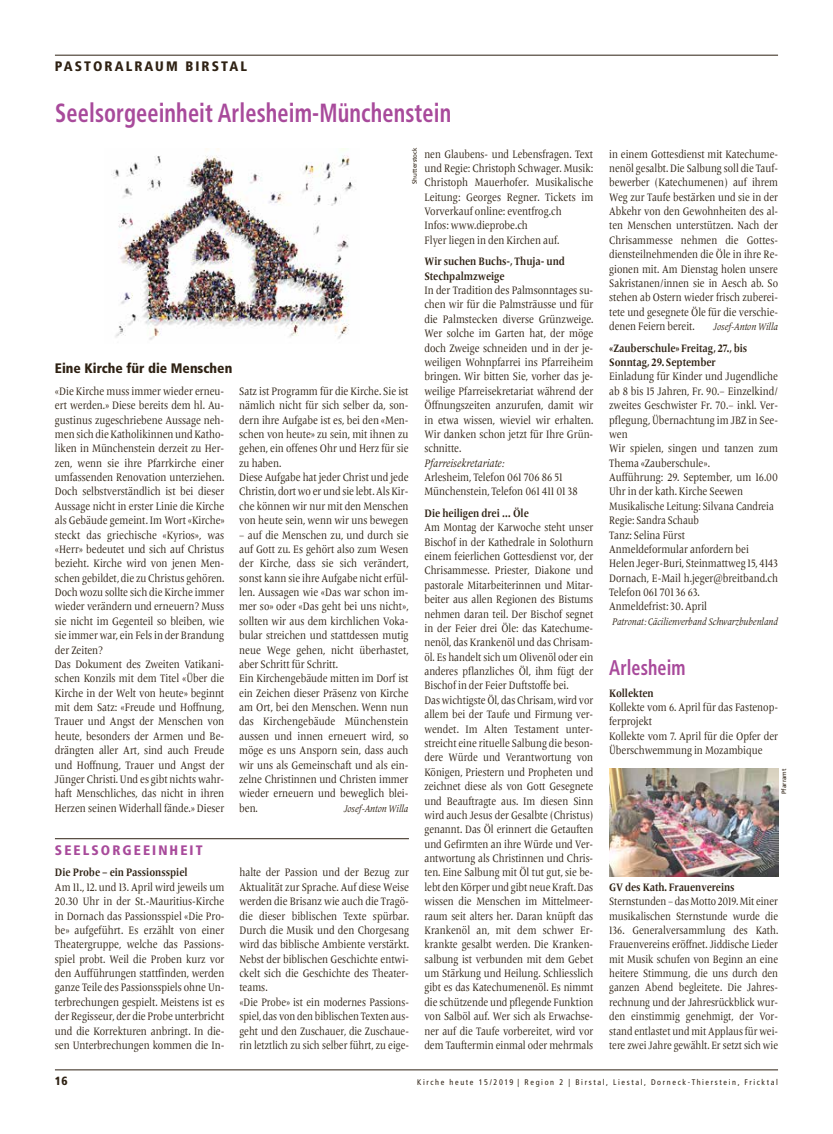
<style>
.page{position:relative;width:833px;height:1134px;background:#fff}
.page>*{position:absolute;margin:0;border:0;box-sizing:border-box;transform-origin:0 0}
.t1{font:700 condensed 26.25px "Frutiger";letter-spacing:.005em;color:#a84a9b;scale:.85 1}
.t2{font:700 condensed 21.25px "Frutiger";letter-spacing:.005em;color:#a84a9b;scale:.85 1}
.t3{font:900 condensed 13.75px "Frutiger";color:#2e2113}
.t4{font:900 condensed 13.75px "Frutiger";letter-spacing:.15em;color:#2e2113}
.t5{font:900 condensed 13.75px "Frutiger";letter-spacing:.15em;color:#a84a9b}
.t6{font:900 condensed 11.88px "Frutiger";color:#2e2113}
.t7{font:11.25px/14.4px "Frutiger Serif LT Pro";color:#2e2113;scale:.85 1}
.t8{font:11.25px/14.4px "Frutiger Serif LT Pro";color:#2e2113;scale:.84 1}
.t9{font:11.25px/14.4px "Frutiger Serif LT Pro";color:#2e2113;scale:.83 1}
.t10{font:700 11.25px/14.4px "Frutiger Serif LT Pro";color:#2e2113;scale:.85 1}
.t11{font:italic 11.25px "Frutiger Serif LT Pro";color:#2e2113;scale:.85 1}
.t12{font:11.12px/14.4px "Frutiger Serif LT Pro";letter-spacing:-.005em;color:#2e2113;text-align:justify;scale:.84 1}
.t13{font:italic 10px "Frutiger Serif LT Pro";color:#2e2113;scale:.85 1}
.t14{font:condensed 8.12px "Frutiger";letter-spacing:.2em;color:#2e2113}
.t15{font:6.25px "Frutiger";color:#2e2113}
</style>
<div class="page">
<hr style="left:55px;top:1070px;width:723px;height:1px;background:#2e2113">
<hr style="left:55px;top:55px;width:723px;height:1px;background:#2e2113">
<hr style="left:55px;top:838px;width:354px;height:1px;background:#2e2113">
<img style="left:111px;top:149px;width:245px;height:191px">
<img style="left:609px;top:768px;width:169px;height:108px">
<p class="t4" style="left:55px;top:58px;width:194px">PASTORALRAUM BIRSTAL</p>
<h1 class="t1" style="left:55px;top:97px;width:467px">Seelsorgeeinheit Arlesheim-Münchenstein</h1>
<p class="t15" style="left:411px;top:184px;width:38px;rotate:-90deg">Shutterstock</p>
<p class="t9" style="left:424px;top:147px;width:205px">nen Glaubens- und Lebensfragen. Text und Regie: Christoph Schwager. Musik:<br>Christoph Mauerhofer. Musikalische Leitung: Georges Regner. Tickets im Vorverkauf online: eventfrog.ch<br>Infos: www.dieprobe.ch<br>Flyer liegen in den Kirchen auf.</p>
<p class="t10" style="left:424px;top:255px;width:167px">Wir suchen Buchs-, Thuja- und<br>Stechpalmzweige</p>
<p class="t7" style="left:424px;top:283px;width:200px;text-align:justify">In der Tradition des Palmsonntages su&shy;chen wir für die Palmsträusse und für die Palmstecken diverse Grünzweige.<br>Wer solche im Garten hat, der möge doch Zweige schneiden und in der je&shy;weiligen Wohnpfarrei ins Pfarreiheim bringen. Wir bitten Sie, vorher das je&shy;weilige Pfarreisekretariat während der Öffnungszeiten anzurufen, damit wir in etwa wissen, wieviel wir erhalten.<br>Wir danken schon jetzt für Ihre Grün&shy;schnitte.</p>
<p class="t11" style="left:424px;top:456px;width:96px">Pfarreisekretariate:</p>
<p class="t7" style="left:424px;top:470px;width:182px">Arlesheim, Telefon 061 706 86 51<br>Münchenstein, Telefon 061 411 01 38</p>
<p class="t10" style="left:424px;top:506px;width:124px">Die heiligen drei … Öle</p>
<p class="t8" style="left:424px;top:520px;width:202px">Am Montag der Karwoche steht unser Bischof in der Kathedrale in Solothurn einem feierlichen Gottesdienst vor, der Chrisammesse. Priester, Diakone und pastorale Mitarbeiterinnen und Mitar&shy;beiter aus allen Regionen des Bistums nehmen daran teil. Der Bischof segnet in der Feier drei Öle: das Katechume&shy;nenöl, das Krankenöl und das Chrisam&shy;öl. Es handelt sich um Olivenöl oder ein anderes pflanzliches Öl, ihm fügt der Bischof in der Feier Duftstoffe bei.<br>Das wichtigste Öl, das Chrisam, wird vor allem bei der Taufe und Firmung ver&shy;wendet. Im Alten Testament unter&shy;streicht eine rituelle Salbung die beson&shy;dere Würde und Verantwortung von Königen, Priestern und Propheten und zeichnet diese als von Gott Gesegnete und Beauftragte aus. Im diesen Sinn wird auch Jesus der Gesalbte (Christus) genannt. Das Öl erinnert die Getauften und Gefirmten an ihre Würde und Ver&shy;antwortung als Christinnen und Chris&shy;ten. Eine Salbung mit Öl tut gut, sie be&shy;lebt den Körper und gibt neue Kraft. Das wissen die Menschen im Mittelmeer&shy;raum seit alters her. Daran knüpft das Krankenöl an, mit dem schwer Er&shy;krankte gesalbt werden. Die Kranken&shy;salbung ist verbunden mit dem Gebet um Stärkung und Heilung. Schliesslich gibt es das Katechumenenöl. Es nimmt die schützende und pflegende Funktion von Salböl auf. Wer sich als Erwachse&shy;ner auf die Taufe vorbereitet, wird vor dem Tauftermin einmal oder mehrmals</p>
<p class="t3" style="left:55px;top:360px;width:179px">Eine Kirche für die Menschen</p>
<p class="t7" style="left:55px;top:384px;width:201px">«Die Kirche muss immer wieder erneu&shy;ert werden.» Diese bereits dem hl. Au&shy;gustinus zugeschriebene Aussage neh&shy;men sich die Katholikinnen und Katho&shy;liken in Münchenstein derzeit zu Her&shy;zen, wenn sie ihre Pfarrkirche einer umfassenden Renovation unterziehen.<br>Doch selbstverständlich ist bei dieser Aussage nicht in erster Linie die Kirche als Gebäude gemeint. Im Wort «Kirche» steckt das griechische «Kyrios», was «Herr» bedeutet und sich auf Christus bezieht. Kirche wird von jenen Men&shy;schen gebildet, die zu Christus gehören.<br>Doch wozu sollte sich die Kirche immer wieder verändern und erneuern? Muss sie nicht im Gegenteil so bleiben, wie sie immer war, ein Fels in der Brandung der Zeiten?<br>Das Dokument des Zweiten Vatikani&shy;schen Konzils mit dem Titel «Über die Kirche in der Welt von heute» beginnt mit dem Satz: «Freude und Hoffnung, Trauer und Angst der Menschen von heute, besonders der Armen und Be&shy;drängten aller Art, sind auch Freude und Hoffnung, Trauer und Angst der Jünger Christi. Und es gibt nichts wahr&shy;haft Menschliches, das nicht in ihren Herzen seinen Widerhall fände.» Dieser</p>
<p class="t7" style="left:239px;top:384px;width:201px">Satz ist Programm für die Kirche. Sie ist nämlich nicht für sich selber da, son&shy;dern ihre Aufgabe ist es, bei den «Men&shy;schen von heute» zu sein, mit ihnen zu gehen, ein offenes Ohr und Herz für sie zu haben.<br>Diese Aufgabe hat jeder Christ und jede Christin, dort wo er und sie lebt. Als Kir&shy;che können wir nur mit den Menschen von heute sein, wenn wir uns bewegen</p>
<p class="t7" style="left:239px;top:528px;width:201px">– auf die Menschen zu, und durch sie auf Gott zu. Es gehört also zum Wesen der Kirche, dass sie sich verändert, sonst kann sie ihre Aufgabe nicht erfül&shy;len. Aussagen wie «Das war schon im&shy;mer so» oder «Das geht bei uns nicht», sollten wir aus dem kirchlichen Voka&shy;bular streichen und stattdessen mutig neue Wege gehen, nicht überhastet, aber Schritt für Schritt.<br>Ein Kirchengebäude mitten im Dorf ist ein Zeichen dieser Präsenz von Kirche am Ort, bei den Menschen. Wenn nun das Kirchengebäude Münchenstein aussen und innen erneuert wird, so möge es uns Ansporn sein, dass auch wir uns als Gemeinschaft und als ein&shy;zelne Christinnen und Christen immer wieder erneuern und beweglich blei&shy;ben.</p>
<p class="t13" style="left:344px;top:802px;width:78px">Josef-Anton Willa</p>
<p class="t5" style="left:55px;top:842px;width:149px">SEELSORGEEINHEIT</p>
<p class="t10" style="left:55px;top:865px;width:157px">Die Probe – ein Passionsspiel</p>
<p class="t7" style="left:55px;top:880px;width:201px;text-align:justify">Am 11., 12. und 13. April wird jeweils um 20.30 Uhr in der St.-Mauritius-Kirche in Dornach das Passionsspiel «Die Pro&shy;be» aufgeführt. Es erzählt von einer Theatergruppe, welche das Passions&shy;spiel probt. Weil die Proben kurz vor den Aufführungen stattfinden, werden ganze Teile des Passionsspiels ohne Un&shy;terbrechungen gespielt. Meistens ist es der Regisseur, der die Probe unterbricht und die Korrekturen anbringt. In die&shy;sen Unterbrechungen kommen die In-</p>
<p class="t7" style="left:239px;top:865px;width:201px">halte der Passion und der Bezug zur Aktualität zur Sprache. Auf diese Weise werden die Brisanz wie auch die Tragö&shy;die dieser biblischen Texte spürbar.<br>Durch die Musik und den Chorgesang wird das biblische Ambiente verstärkt.<br>Nebst der biblischen Geschichte entwi&shy;ckelt sich die Geschichte des Theater&shy;teams.<br>«Die Probe» ist ein modernes Passions&shy;spiel, das von den biblischen Texten aus&shy;geht und den Zuschauer, die Zuschaue&shy;rin letztlich zu sich selber führt, zu eige-</p>
<p class="t8" style="left:609px;top:147px;width:202px;text-align:justify">in einem Gottesdienst mit Katechume&shy;nenöl gesalbt. Die Salbung soll die Tauf&shy;bewerber (Katechumenen) auf ihrem Weg zur Taufe bestärken und sie in der Abkehr von den Gewohnheiten des al&shy;ten Menschen unterstützen. Nach der Chrisammesse nehmen die Gottes&shy;diensteilnehmenden die Öle in ihre Re&shy;gionen mit. Am Dienstag holen unsere Sakristanen/innen sie in Aesch ab. So stehen ab Ostern wieder frisch zuberei&shy;tete und gesegnete Öle für die verschie&shy;denen Feiern bereit.</p>
<p class="t13" style="left:713px;top:321px;width:78px">Josef-Anton Willa</p>
<p class="t10" style="left:609px;top:341px;width:164px">«Zauberschule» Freitag, 27., bis<br>Sonntag, 29. September</p>
<p class="t7" style="left:609px;top:370px;width:200px">Einladung für Kinder und Jugendliche ab 8 bis 15 Jahren, Fr. 90.– Einzelkind/ zweites Geschwister Fr. 70.– inkl. Ver&shy;pflegung, Übernachtung im JBZ in See&shy;wen<br>Wir spielen, singen und tanzen zum<br>Thema «Zauberschule».<br>Aufführung: 29. September, um 16.00<br>Uhr in der kath. Kirche Seewen<br>Musikalische Leitung: Silvana Candreia<br>Regie: Sandra Schaub<br>Tanz: Selina Fürst<br>Anmeldeformular anfordern bei<br>Helen Jeger-Buri, Steinmattweg 15, 4143<br>Dornach, E-Mail h.jeger@breitband.ch<br>Telefon 061 701 36 63.<br>Anmeldefrist: 30. April</p>
<p class="t13" style="left:612px;top:615px;width:197px">Patronat: Cäcilienverband Schwarzbubenland</p>
<h2 class="t2" style="left:609px;top:655px;width:91px">Arlesheim</h2>
<p class="t10" style="left:609px;top:686px;width:54px">Kollekten</p>
<p class="t7" style="left:609px;top:700px;width:200px">Kollekte vom 6. April für das Fastenop&shy;ferprojekt<br>Kollekte vom 7. April für die Opfer der<br>Überschwemmung in Mozambique</p>
<p class="t15" style="left:780px;top:794px;width:27px;rotate:-90deg">Pfarramt</p>
<p class="t10" style="left:609px;top:880px;width:149px">GV des Kath. Frauenvereins</p>
<p class="t12" style="left:609px;top:894px;width:203px">Sternstunden – das Motto 2019. Mit einer musikalischen Sternstunde wurde die 136. Generalversammlung des Kath.<br>Frauenvereins eröffnet. Jiddische Lieder mit Musik schufen von Beginn an eine heitere Stimmung, die uns durch den ganzen Abend begleitete. Die Jahres&shy;rechnung und der Jahresrückblick wur&shy;den einstimmig genehmigt, der Vor&shy;stand entlastet und mit Applaus für wei&shy;tere zwei Jahre gewählt. Er setzt sich wie</p>
<p class="t6" style="left:55px;top:1074px;width:14px">16</p>
<p class="t14" style="left:417px;top:1077px;width:362px">Kirche heute 15/2019 | Region 2 | Birstal, Liestal, Dorneck-Thierstein, Fricktal</p>
</div>
